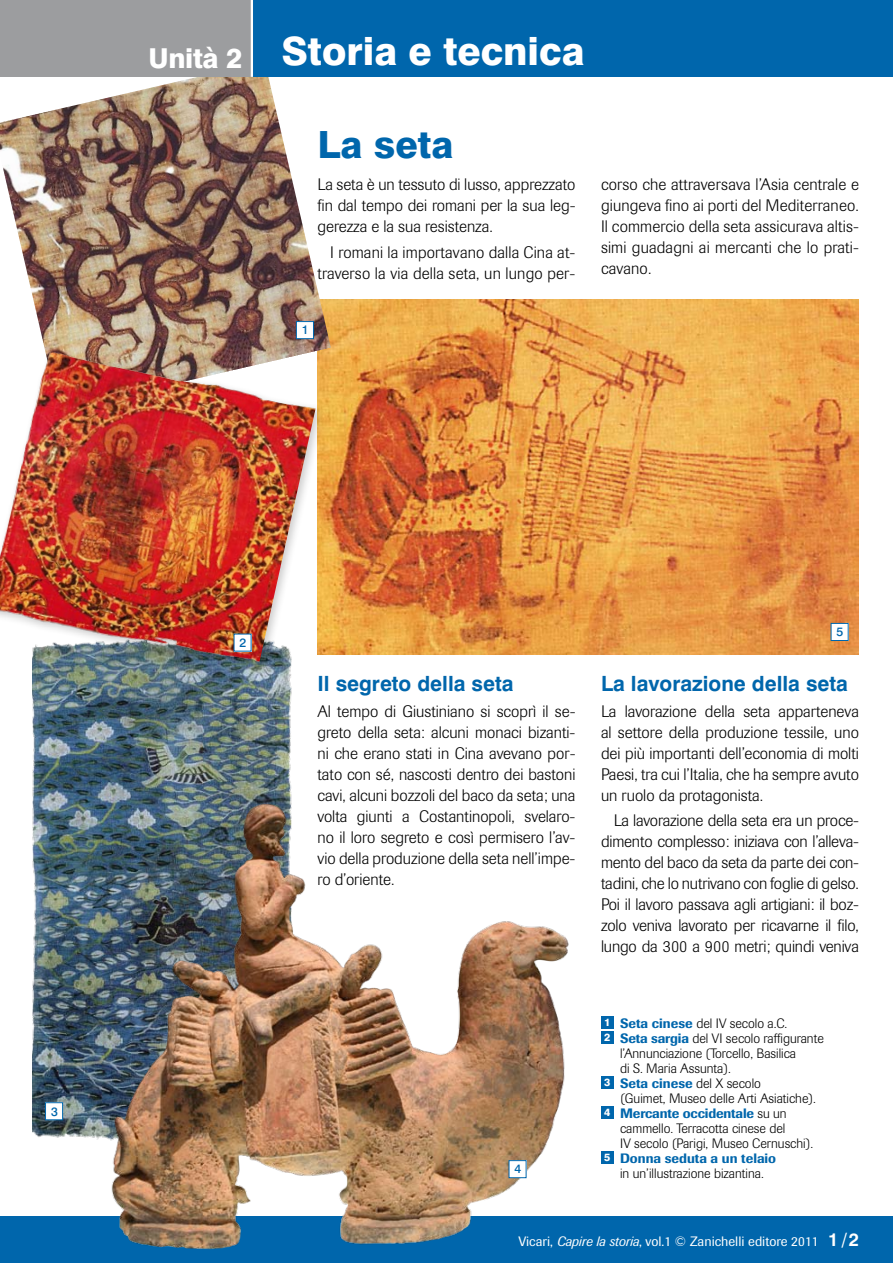
<style>
.page{position:relative;width:893px;height:1263px;background:#fff}
.page>*{position:absolute;margin:0;border:0;box-sizing:border-box;transform-origin:0 0}
.t1{font:800 39px "Swiss 721 BT";color:#fff}
.t2{font:800 37.5px "Swiss 721 BT";color:#0066ac}
.t3{font:700 21px "Swiss 721 BT";color:#0066ac}
.t4{font:300 16.5px/21px "Imago";color:#000;text-align:justify}
.t5{font:300 13.5px "Imago";color:#000}
.t6{font:500 13.5px "Imago";color:#0066ac}
.t7{font:13.5px "Imago";color:#fff}
.t8{font:500 12.3px "Swiss 721 BT";color:#0066ac}
.s1{font-size:27.45px}
.s2{font-family:"Swiss 721 BT";font-weight:800;font-size:10.5px;color:#fff}
.s3{font-weight:500;color:#0066ac}
.s4{font-weight:300;color:#000}
.s5{font-style:italic}
.s6{font-family:"Swiss 721 BT";font-weight:700;font-size:18px}
</style>
<div class="page">
<div style="left:0;top:1216px;width:893px;height:47px;background:#0066ac"></div>
<img style="left:325px;top:299px;width:534px;height:355px">
<div style="left:601px;top:1016px;width:13px;height:13px;background:#0066ac"></div>
<div style="left:601px;top:1031px;width:13px;height:13px;background:#0066ac"></div>
<div style="left:601px;top:1076px;width:13px;height:13px;background:#0066ac"></div>
<div style="left:601px;top:1106px;width:13px;height:13px;background:#0066ac"></div>
<div style="left:601px;top:1151px;width:13px;height:13px;background:#0066ac"></div>
<img style="left:0;top:77px;width:331px;height:333px">
<img style="left:32px;top:671px;width:260px;height:469px">
<div style="left:0;top:346px;width:325px;height:325px;background:#000;opacity:.2"></div>
<img style="left:0;top:352px;width:316px;height:311px">
<div style="left:296px;top:322px;width:17px;height:17px;background:#fff"></div>
<div style="left:296px;top:321px;width:18px;height:18px;border:1px solid #0066ac"></div>
<div style="left:234px;top:634px;width:17px;height:17px;background:#fff"></div>
<div style="left:46px;top:1103px;width:17px;height:17px;background:#fff"></div>
<div style="left:45px;top:1102px;width:18px;height:18px;border:1px solid #0066ac"></div>
<div style="left:0;top:0;width:251px;height:77px;background:#9c9d9f"></div>
<div style="left:251px;top:0;width:642px;height:77px;background:#0066ac"></div>
<hr style="left:251px;top:0;width:2px;height:77px;background:#fff">
<img style="left:102px;top:796px;width:467px;height:453px">
<div style="left:509px;top:1160px;width:17px;height:18px;background:#fff"></div>
<div style="left:509px;top:1160px;width:17px;height:18px;border:1px solid #0066ac"></div>
<div style="left:831px;top:623px;width:17px;height:17px;background:#fff"></div>
<div style="left:831px;top:623px;width:17px;height:18px;border:1px solid #0066ac"></div>
<h1 class="t1" style="left:148px;top:28px;width:437px"><span class="s1">Unità 2</span> Storia e tecnica</h1>
<h2 class="t2" style="left:317px;top:121px;width:137px">La seta</h2>
<p class="t4" style="left:317px;top:175px;width:259px">La seta è un tessuto di lusso, apprezzato fin dal tempo dei romani per la sua leg&shy;gerezza e la sua resistenza.</p>
<p class="t4" style="left:317px;top:242px;width:259px;text-align:right">I romani la importavano dalla Cina at&shy;traverso la via della seta, un lungo per-</p>
<p class="t8" style="left:302px;top:322px;width:8px">1</p>
<p class="t4" style="left:601px;top:175px;width:259px">corso che attraversava l’Asia centrale e giungeva fino ai porti del Mediterraneo.<br>Il commercio della seta assicurava altis&shy;simi guadagni ai mercanti che lo prati&shy;cavano.</p>
<p class="t8" style="left:51px;top:1103px;width:8px">3</p>
<p class="t8" style="left:240px;top:635px;width:8px">2</p>
<p class="t3" style="left:317px;top:671px;width:197px">Il segreto della seta</p>
<p class="t4" style="left:317px;top:701px;width:259px">Al tempo di Giustiniano si scoprì il se&shy;greto della seta: alcuni monaci bizanti&shy;ni che erano stati in Cina avevano por&shy;tato con sé, nascosti dentro dei bastoni cavi, alcuni bozzoli del baco da seta; una volta giunti a Costantinopoli, svelaro&shy;no il loro segreto e così permisero l’av&shy;vio della produzione della seta nell’impe&shy;ro d’oriente.</p>
<p class="t8" style="left:515px;top:1161px;width:8px">4</p>
<p class="t8" style="left:837px;top:624px;width:8px">5</p>
<p class="t3" style="left:601px;top:671px;width:248px">La lavorazione della seta</p>
<p class="t4" style="left:601px;top:701px;width:259px">La lavorazione della seta apparteneva al settore della produzione tessile, uno dei più importanti dell’economia di molti Paesi, tra cui l’Italia, che ha sempre avuto un ruolo da protagonista.</p>
<p class="t4" style="left:601px;top:810px;width:260px;text-indent:13px">La lavorazione della seta era un proce&shy;dimento complesso: iniziava con l’alleva&shy;mento del baco da seta da parte dei con&shy;tadini, che lo nutrivano con foglie di gelso.<br>Poi il lavoro passava agli artigiani: il boz&shy;zolo veniva lavorato per ricavarne il filo, lungo da 300 a 900 metri; quindi veniva</p>
<p class="t5" style="left:604px;top:1016px;width:185px"><span class="s2">1</span> <span class="s3">Seta cinese</span> del IV secolo a.C.</p>
<p class="t5" style="left:604px;top:1031px;width:221px"><span class="s2">2</span> <span class="s3">Seta sargia</span> del VI secolo raffigurante</p>
<p class="t5" style="left:620px;top:1046px;width:178px">l’Annunciazione (Torcello, Basilica</p>
<p class="t5" style="left:620px;top:1061px;width:112px">di S. Maria Assunta).</p>
<p class="t6" style="left:604px;top:1075px;width:158px"><span class="s2">3</span> Seta cinese <span class="s4">del X secolo</span></p>
<p class="t5" style="left:620px;top:1091px;width:197px">(Guimet, Museo delle Arti Asiatiche).</p>
<p class="t6" style="left:604px;top:1105px;width:184px"><span class="s2">4</span> Mercante occidentale <span class="s4">su un</span></p>
<p class="t5" style="left:620px;top:1121px;width:167px">cammello. Terracotta cinese del</p>
<p class="t5" style="left:620px;top:1136px;width:195px">IV secolo (Parigi, Museo Cernuschi).</p>
<p class="t6" style="left:604px;top:1150px;width:173px"><span class="s2">5</span> Donna seduta a un telaio</p>
<p class="t5" style="left:620px;top:1166px;width:145px">in un’illustrazione bizantina.</p>
<p class="t7" style="left:518px;top:1233px;width:342px">Vicari, <span class="s5">Capire la storia</span>, vol.1 © Zanichelli editore 2011 <span class="s6">1 / 2</span></p>
</div>
